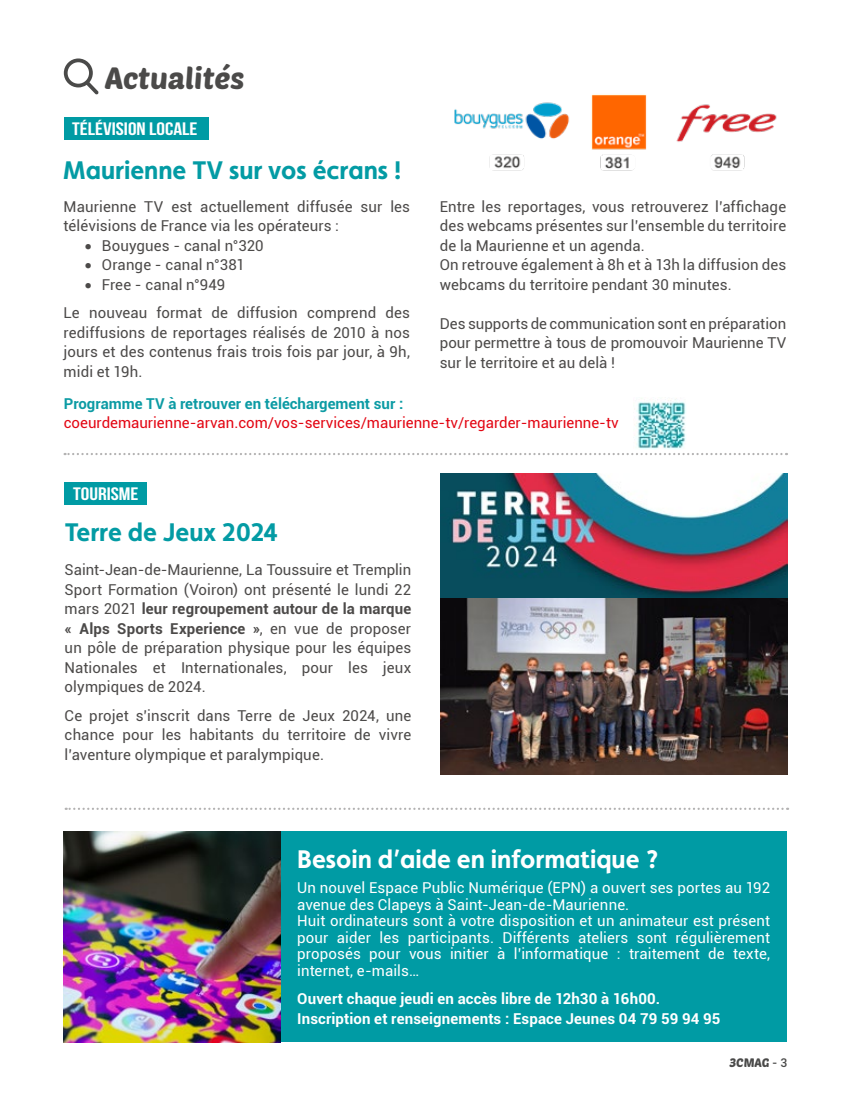
<style>
.page{position:relative;width:851px;height:1106px;background:#fff}
.page>*{position:absolute;margin:0;border:0;box-sizing:border-box;transform-origin:0 0}
.t1{font:30px "Poetsen One";color:#4b4a49}
.t2{font:700 25.5px "Faricy New";color:#039ba4}
.t3{font:700 25.5px "Faricy New";color:#fff}
.t4{font:18px "Bebas Neue";color:#fff;scale:1.2 1}
.t5{font:15px/19.5px "Roboto";letter-spacing:.005em;color:#4c4a49;text-align:justify}
.t6{font:15px/16.5px "Roboto";letter-spacing:.005em;color:#fff}
.t7{font:700 15px/19.5px "Roboto";letter-spacing:.01em;color:#fff}
.t8{font:15px "Roboto";color:#e30613}
.t9{font:700 15px "Roboto";color:#0c9ba4}
.t10{font:12px "Poetsen One";color:#4a4a49}
.s1{font-weight:700}
.s2{font-family:"Roboto";font-weight:500}
</style>
<div class="page">
<div style="left:64px;top:117px;width:144px;height:22px;background:#009ba4"></div>
<img style="left:634px;top:398px;width:52px;height:51px">
<svg style="left:64px;top:58px;width:35px;height:36px"></svg>
<div style="left:65px;top:482px;width:82px;height:22px;background:#009ba4"></div>
<svg style="left:65px;top:453px;width:721px;height:2px"></svg>
<svg style="left:66px;top:807px;width:722px;height:3px"></svg>
<img style="left:440px;top:597px;width:347px;height:177px">
<img style="left:440px;top:474px;width:347px;height:123px">
<div style="left:280px;top:831px;width:507px;height:211px;background:#009ba4"></div>
<img style="left:64px;top:831px;width:216px;height:211px">
<img style="left:454px;top:94px;width:323px;height:77px">
<h1 class="t1" style="left:105px;top:59px;width:141px">Actualités</h1>
<p class="t4" style="left:72px;top:119px;width:106px">TÉLÉVISION LOCALE</p>
<h2 class="t2" style="left:63px;top:155px;width:340px">Maurienne TV sur vos écrans !</h2>
<p class="t5" style="left:64px;top:196px;width:348px">Maurienne TV est actuellement diffusée sur les télévisions de France via les opérateurs :</p>
<p class="t5" style="left:85px;top:235px;width:180px">• Bouygues - canal n°320</p>
<p class="t5" style="left:85px;top:254px;width:162px">• Orange - canal n°381</p>
<p class="t5" style="left:64px;top:269px;width:348px;line-height:28.5px;text-indent:21px">• Free - canal n°949<br>Le nouveau format de diffusion comprend des</p>
<p class="t5" style="left:64px;top:322px;width:348px">rediffusions de reportages réalisés de 2010 à nos jours et des contenus frais trois fois par jour, à 9h, midi et 19h.</p>
<p class="t5" style="left:439px;top:196px;width:348px;text-align:left">Entre les reportages, vous retrouverez l’affichage des webcams présentes sur l’ensemble du territoire de la Maurienne et un agenda.<br>On retrouve également à 8h et à 13h la diffusion des webcams du territoire pendant 30 minutes.</p>
<p class="t5" style="left:439px;top:313px;width:348px">Des supports de communication sont en préparation pour permettre à tous de promouvoir Maurienne TV sur le territoire et au delà !</p>
<p class="t9" style="left:64px;top:393px;width:341px">Programme TV à retrouver en téléchargement sur :</p>
<p class="t8" style="left:64px;top:412px;width:556px">coeurdemaurienne-arvan.com/vos-services/maurienne-tv/regarder-maurienne-tv</p>
<p class="t4" style="left:73px;top:484px;width:56px">TOURISME</p>
<h2 class="t2" style="left:65px;top:517px;width:215px">Terre de Jeux 2024</h2>
<p class="t5" style="left:65px;top:559px;width:348px">Saint-Jean-de-Maurienne, La Toussuire et Tremplin Sport Formation (Voiron) ont présenté le lundi 22 mars 2021 <span class="s1">leur regroupement autour de la marque « Alps Sports Experience »</span>, en vue de proposer un pôle de préparation physique pour les équipes Nationales et Internationales, pour les jeux olympiques de 2024.</p>
<p class="t5" style="left:65px;top:705px;width:348px">Ce projet s’inscrit dans Terre de Jeux 2024, une chance pour les habitants du territoire de vivre l’aventure olympique et paralympique.</p>
<h2 class="t3" style="left:297px;top:843px;width:362px">Besoin d’aide en informatique ?</h2>
<p class="t6" style="left:297px;top:879px;width:474px">Un nouvel Espace Public Numérique (EPN) a ouvert ses portes au 192 avenue des Clapeys à Saint-Jean-de-Maurienne.<br>Huit ordinateurs sont à votre disposition et un animateur est présent pour aider les participants. Différents ateliers sont régulièrement proposés pour vous initier à l’informatique : traitement de texte, internet, e-mails…</p>
<p class="t7" style="left:297px;top:988px;width:424px">Ouvert chaque jeudi en accès libre de 12h30 à 16h00.<br>Inscription et renseignements : Espace Jeunes 04 79 59 94 95</p>
<p class="t10" style="left:729px;top:1054px;width:59px">3CMAG <span class="s2">- 3</span></p>
</div>
